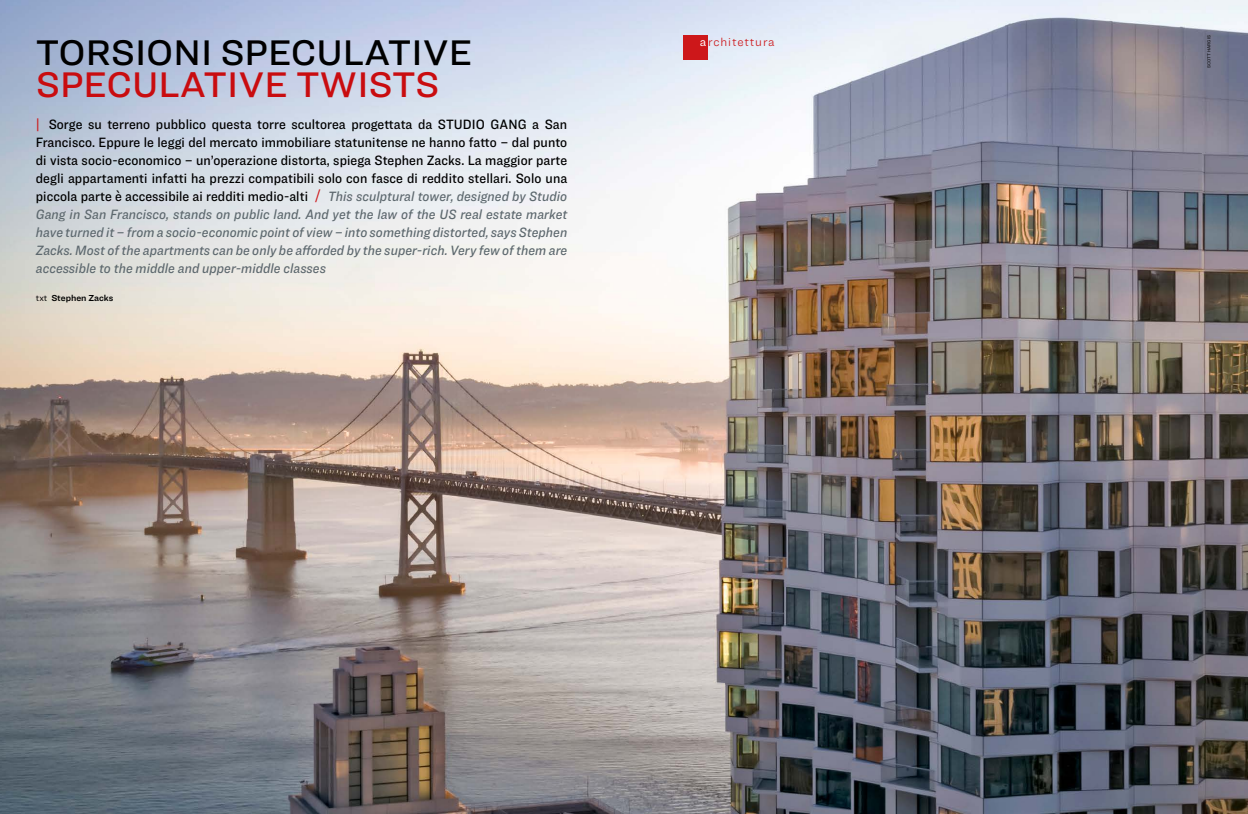
<style>
.page{position:relative;width:1248px;height:814px;background:#fff}
.page>*{position:absolute;margin:0;border:0;box-sizing:border-box;transform-origin:0 0}
.t1{font:500 36.9px "Ringside";color:#000}
.t2{font:500 36.9px "Ringside";color:#c90c0f}
.t3{font:500 14px/18px "Ringside Narrow";letter-spacing:.005em;color:#000;text-align:justify}
.t4{font:14px/18px "Ringside Narrow Med Ital";letter-spacing:.005em;color:#5d686e;text-align:justify}
.t5{font:300 12px "Ringside";letter-spacing:.07em;color:#cd171a}
.t6{font:9px "Ringside Regular Semi";color:#000}
.t7{font:4.5px "Ringside";color:#000}
.s1{color:#cd171a}
.s2{font-family:"Ringside Narrow Med Ital";font-weight:400;color:#5d686e}
.s3{font-family:"Ringside"}
.s4{font-weight:400;color:#fff}
</style>
<div class="page">
<img style="left:0;top:0;width:1247px;height:814px">
<div style="left:683px;top:35px;width:24px;height:25px;background:#cd171a"></div>
<h1 class="t1" style="left:36px;top:26px;width:438px">TORSIONI SPECULATIVE</h1>
<h1 class="t2" style="left:36px;top:58px;width:405px">SPECULATIVE TWISTS</h1>
<p class="t3" style="left:36px;top:115px;width:533px"><span class="s1">|</span> Sorge su terreno pubblico questa torre scultorea progettata da STUDIO GANG a San Francisco. Eppure le leggi del mercato immobiliare statunitense ne hanno fatto – dal punto di vista socio-economico – un’operazione distorta, spiega Stephen Zacks. La maggior parte degli appartamenti infatti ha prezzi compatibili solo con fasce di reddito stellari. Solo una piccola parte è accessibile ai redditi medio-alti <span class="s1">/</span> <span class="s2">This sculptural tower, designed by Studio</span></p>
<p class="t4" style="left:36px;top:205px;width:533px">Gang in San Francisco, stands on public land. And yet the law of the US real estate market have turned it – from a socio-economic point of view – into something distorted, says Stephen Zacks. Most of the apartments can be only be afforded by the super-rich. Very few of them are accessible to the middle and upper-middle classes</p>
<p class="t6" style="left:36px;top:291px;width:79px"><span class="s3">txt</span> Stephen Zacks</p>
<p class="t5" style="left:699px;top:33px;width:76px"><span class="s4">a</span>rchitettura</p>
<p class="t7" style="left:1205px;top:68px;width:34px;rotate:-90deg">SCOTT HARGIS</p>
</div>
